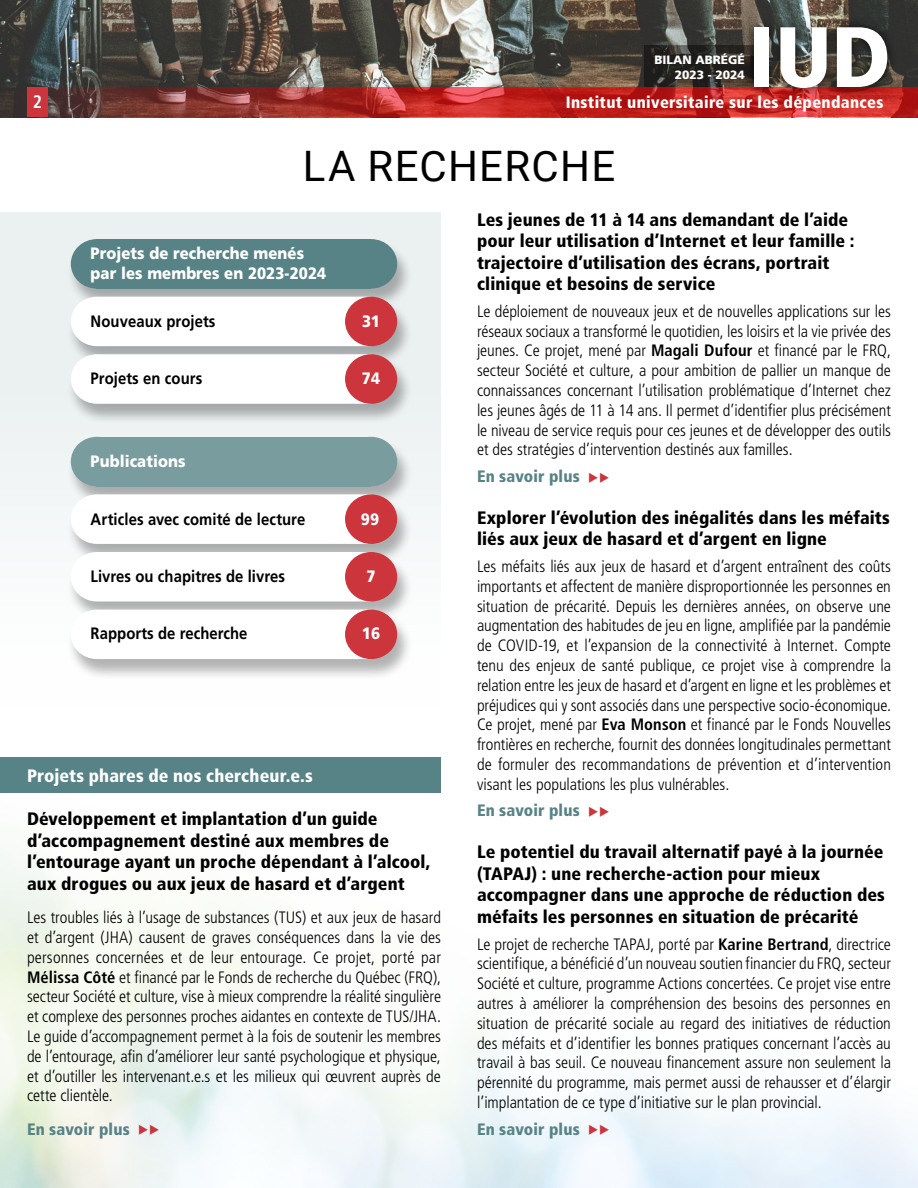
<style>
.page{position:relative;width:918px;height:1188px;background:#fff}
.page>*{position:absolute;margin:0;border:0;box-sizing:border-box;transform-origin:0 0}
.t1{font:900 condensed 85.5px "Frutiger LT Pro";color:#fff;scale:1.05 1}
.t2{font:42px "Roboto";letter-spacing:.03em;color:#000}
.t3{font:700 condensed 18.15px "Frutiger LT Pro";color:#fff}
.t4{font:900 condensed 18px/21.6px "Frutiger LT Pro";letter-spacing:.005em;color:#000}
.t5{font:900 condensed 18px "Frutiger LT Pro";letter-spacing:.005em;color:#fff}
.t6{font:300 condensed 16.5px/19.8px "Frutiger LT Pro";letter-spacing:-.005em;color:#000;text-align:justify}
.t7{font:700 16.5px "Frutiger LT Pro";letter-spacing:.005em;color:#000;scale:.9 1}
.t8{font:900 16.5px/19.8px "Frutiger LT Pro";letter-spacing:.005em;color:#fff;scale:.9 1}
.t9{font:900 condensed 16.5px "Frutiger LT Pro";letter-spacing:.01em;color:#578387}
.t10{font:900 condensed 16.5px "Frutiger LT Pro";letter-spacing:.02em;color:#fff}
.t11{font:900 12px/15px "Frutiger LT Pro";color:#fff;text-align:right}
.s1{font-weight:700}
.s2{color:#cc353c}
</style>
<div class="page">
<img style="left:0;top:0;width:918px;height:87px">
<svg style="left:0;top:87px;width:918px;height:30px;background:#a72d2a"></svg>
<div style="left:744px;top:16px;width:154px;height:82px;background:#000;opacity:.75"></div>
<svg style="left:645px;top:46px;width:109px;height:41px;background:#2d2a25"></svg>
<div style="left:27px;top:87px;width:21px;height:30px;background:#cc353c"></div>
<div style="left:0;top:757px;width:441px;height:36px;background:#578387"></div>
<div style="left:0;top:212px;width:441px;height:495px;background:linear-gradient(to right,#f3f6f6,#f3f6f7)"></div>
<div style="left:67px;top:240px;width:346px;height:70px;background:#000;opacity:.3"></div>
<div style="left:345px;top:239px;width:52px;height:50px;background:#578387;border-radius:50%"></div>
<div style="left:71px;top:239px;width:52px;height:50px;background:#578387;border-radius:50%"></div>
<div style="left:97px;top:239px;width:274px;height:50px;background:#578387"></div>
<div style="left:67px;top:298px;width:346px;height:70px;background:#000;opacity:.3"></div>
<svg style="left:71px;top:297px;width:295px;height:49px"></svg>
<div style="left:345px;top:297px;width:52px;height:49px;background:#cc353c;border-radius:50%"></div>
<div style="left:67px;top:355px;width:346px;height:70px;background:#000;opacity:.3"></div>
<svg style="left:71px;top:354px;width:295px;height:50px"></svg>
<div style="left:345px;top:354px;width:52px;height:50px;background:#cc353c;border-radius:50%"></div>
<div style="left:67px;top:438px;width:346px;height:70px;background:#000;opacity:.3"></div>
<div style="left:345px;top:437px;width:52px;height:49px;background:#799c9f;border-radius:50%"></div>
<div style="left:71px;top:437px;width:52px;height:49px;background:#799c9f;border-radius:50%"></div>
<div style="left:97px;top:437px;width:274px;height:49px;background:#799c9f"></div>
<div style="left:67px;top:496px;width:346px;height:69px;background:#000;opacity:.3"></div>
<svg style="left:71px;top:494px;width:295px;height:50px"></svg>
<div style="left:345px;top:494px;width:52px;height:50px;background:#cc353c;border-radius:50%"></div>
<div style="left:67px;top:553px;width:346px;height:70px;background:#000;opacity:.3"></div>
<svg style="left:71px;top:552px;width:295px;height:49px"></svg>
<div style="left:345px;top:552px;width:52px;height:49px;background:#cc353c;border-radius:50%"></div>
<div style="left:67px;top:611px;width:346px;height:69px;background:#000;opacity:.3"></div>
<svg style="left:71px;top:610px;width:295px;height:49px"></svg>
<div style="left:345px;top:610px;width:52px;height:49px;background:#cc353c;border-radius:50%"></div>
<p class="t11" style="left:654px;top:52px;width:92px">BILAN ABRÉGÉ<br>2023 - 2024</p>
<h1 class="t1" style="left:749px;top:6px;width:137px">IUD</h1>
<p class="t3" style="left:33px;top:91px;width:11px">2</p>
<p class="t10" style="left:566px;top:92px;width:319px">Institut universitaire sur les dépendances</p>
<h2 class="t2" style="left:303px;top:136px;width:314px">LA RECHERCHE</h2>
<p class="t4" style="left:477px;top:208px;width:379px">Les jeunes de 11 à 14 ans demandant de l’aide pour leur utilisation d’Internet et leur famille : trajectoire d’utilisation des écrans, portrait clinique et besoins de service</p>
<p class="t6" style="left:477px;top:301px;width:416px">Le déploiement de nouveaux jeux et de nouvelles applications sur les réseaux sociaux a transformé le quotidien, les loisirs et la vie privée des jeunes. Ce projet, mené par <span class="s1">Magali Dufour</span> et financé par le FRQ, secteur Société et culture, a pour ambition de pallier un manque de connaissances concernant l’utilisation problématique d’Internet chez les jeunes âgés de 11 à 14 ans. Il permet d’identifier plus précisément le niveau de service requis pour ces jeunes et de développer des outils et des stratégies d’intervention destinés aux familles.</p>
<p class="t9" style="left:477px;top:466px;width:134px">En savoir plus <span class="s2">◆◆</span></p>
<p class="t4" style="left:477px;top:507px;width:414px">Explorer l’évolution des inégalités dans les méfaits liés aux jeux de hasard et d’argent en ligne</p>
<p class="t6" style="left:477px;top:557px;width:416px">Les méfaits liés aux jeux de hasard et d’argent entraînent des coûts importants et affectent de manière disproportionnée les personnes en situation de précarité. Depuis les dernières années, on observe une augmentation des habitudes de jeu en ligne, amplifiée par la pandémie de COVID-19, et l’expansion de la connectivité à Internet. Compte tenu des enjeux de santé publique, ce projet vise à comprendre la relation entre les jeux de hasard et d’argent en ligne et les problèmes et préjudices qui y sont associés dans une perspective socio-économique.<br>Ce projet, mené par <span class="s1">Eva Monson</span> et financé par le Fonds Nouvelles frontières en recherche, fournit des données longitudinales permettant de formuler des recommandations de prévention et d’intervention visant les populations les plus vulnérables.</p>
<p class="t9" style="left:477px;top:801px;width:134px">En savoir plus <span class="s2">◆◆</span></p>
<p class="t4" style="left:477px;top:841px;width:409px">Le potentiel du travail alternatif payé à la journée (TAPAJ) : une recherche-action pour mieux accompagner dans une approche de réduction des méfaits les personnes en situation de précarité</p>
<p class="t6" style="left:477px;top:934px;width:416px">Le projet de recherche TAPAJ, porté par <span class="s1">Karine Bertrand</span>, directrice scientifique, a bénéficié d’un nouveau soutien financier du FRQ, secteur Société et culture, programme Actions concertées. Ce projet vise entre autres à améliorer la compréhension des besoins des personnes en situation de précarité sociale au regard des initiatives de réduction des méfaits et d’identifier les bonnes pratiques concernant l’accès au travail à bas seuil. Ce nouveau financement assure non seulement la pérennité du programme, mais permet aussi de rehausser et d’élargir l’implantation de ce type d’initiative sur le plan provincial.</p>
<p class="t9" style="left:477px;top:1119px;width:134px">En savoir plus <span class="s2">◆◆</span></p>
<p class="t8" style="left:91px;top:243px;width:263px">Projets de recherche menés par les membres en 2023-2024</p>
<p class="t7" style="left:91px;top:312px;width:140px">Nouveaux projets</p>
<p class="t8" style="left:362px;top:312px;width:21px">31</p>
<p class="t7" style="left:91px;top:369px;width:126px">Projets en cours</p>
<p class="t8" style="left:362px;top:369px;width:22px">74</p>
<p class="t8" style="left:91px;top:451px;width:107px">Publications</p>
<p class="t7" style="left:91px;top:510px;width:240px">Articles avec comité de lecture</p>
<p class="t8" style="left:361px;top:510px;width:22px">99</p>
<p class="t7" style="left:91px;top:567px;width:217px">Livres ou chapitres de livres</p>
<p class="t8" style="left:367px;top:567px;width:12px">7</p>
<p class="t7" style="left:91px;top:624px;width:176px">Rapports de recherche</p>
<p class="t8" style="left:362px;top:624px;width:22px">16</p>
<p class="t5" style="left:27px;top:765px;width:287px">Projets phares de nos chercheur.e.s</p>
<p class="t4" style="left:27px;top:808px;width:405px">Développement et implantation d’un guide d’accompagnement destiné aux membres de l’entourage ayant un proche dépendant à l’alcool, aux drogues ou aux jeux de hasard et d’argent</p>
<p class="t6" style="left:27px;top:908px;width:416px">Les troubles liés à l’usage de substances (TUS) et aux jeux de hasard et d’argent (JHA) causent de graves conséquences dans la vie des personnes concernées et de leur entourage. Ce projet, porté par <span class="s1">Mélissa Côté</span> et financé par le Fonds de recherche du Québec (FRQ), secteur Société et culture, vise à mieux comprendre la réalité singulière et complexe des personnes proches aidantes en contexte de TUS/JHA.<br>Le guide d’accompagnement permet à la fois de soutenir les membres de l’entourage, afin d’améliorer leur santé psychologique et physique, et d’outiller les intervenant.e.s et les milieux qui œuvrent auprès de cette clientèle.</p>
<p class="t9" style="left:27px;top:1119px;width:134px">En savoir plus <span class="s2">◆◆</span></p>
</div>
